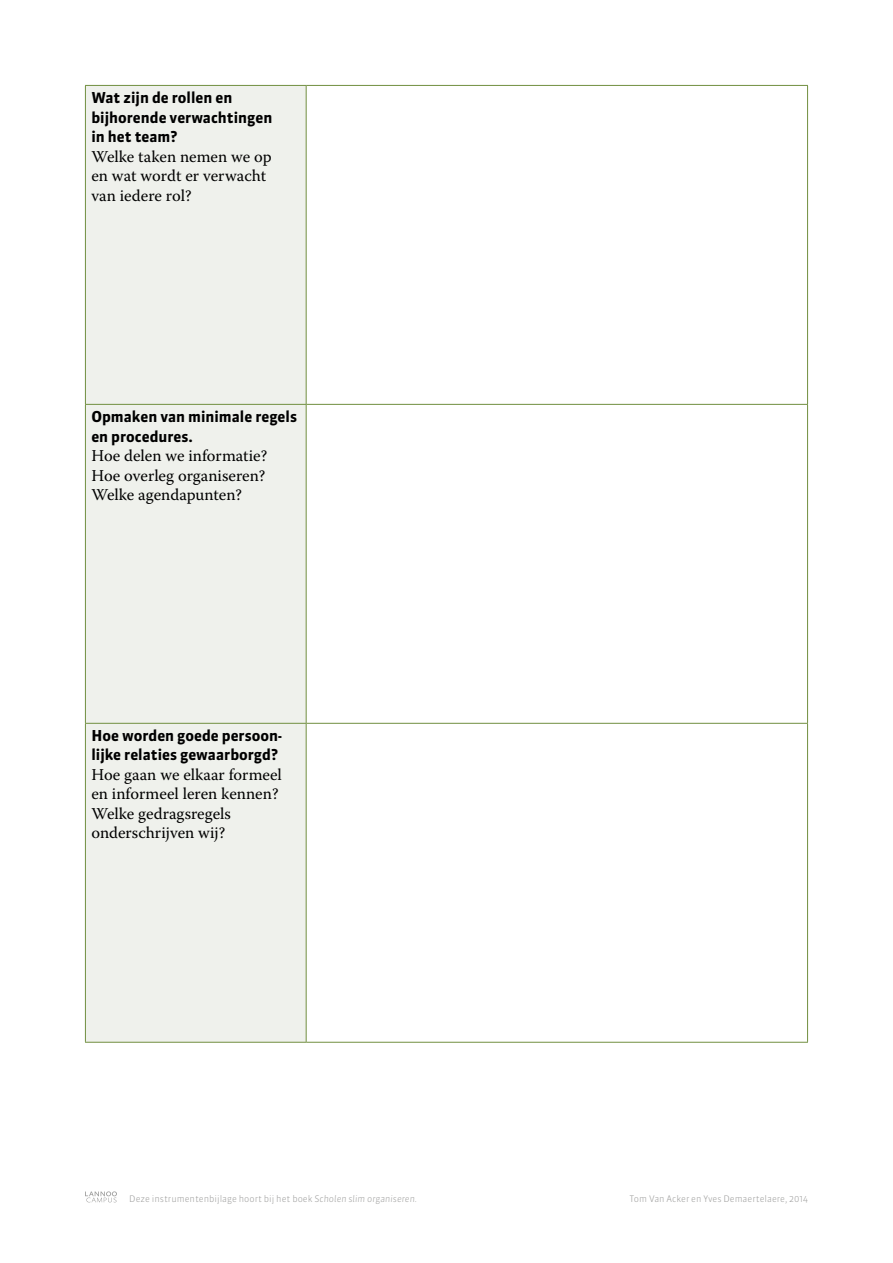
<style>
.page{position:relative;width:893px;height:1263px;background:#fff}
.page>*{position:absolute;margin:0;border:0;box-sizing:border-box;transform-origin:0 0}
.t1{font:16.5px/19.5px "Warnock Pro";color:#000}
.t2{font:700 15px/19.5px "Sanuk";color:#000}
.t3{font:300 9px "Sanuk";color:#9d9d9c}
.s1{font-style:italic}
</style>
<div class="page">
<svg style="left:85px;top:1191px;width:32px;height:11px"></svg>
<div style="left:86px;top:86px;width:220px;height:956px;background:#eff1ec"></div>
<hr style="left:85px;top:85px;width:221px;height:1px;background:#718f40">
<hr style="left:85px;top:86px;width:1px;height:318px;background:#718f40">
<hr style="left:306px;top:85px;width:502px;height:1px;background:#718f40">
<hr style="left:306px;top:86px;width:1px;height:318px;background:#718f40">
<hr style="left:807px;top:86px;width:1px;height:318px;background:#718f40">
<hr style="left:85px;top:404px;width:221px;height:1px;background:#718f40">
<hr style="left:85px;top:405px;width:1px;height:318px;background:#718f40">
<hr style="left:306px;top:404px;width:502px;height:1px;background:#718f40">
<hr style="left:306px;top:405px;width:1px;height:318px;background:#718f40">
<hr style="left:807px;top:405px;width:1px;height:318px;background:#718f40">
<hr style="left:85px;top:723px;width:221px;height:1px;background:#718f40">
<hr style="left:85px;top:724px;width:1px;height:318px;background:#718f40">
<hr style="left:306px;top:723px;width:502px;height:1px;background:#718f40">
<hr style="left:306px;top:724px;width:1px;height:318px;background:#718f40">
<hr style="left:807px;top:724px;width:1px;height:318px;background:#718f40">
<hr style="left:85px;top:1042px;width:221px;height:1px;background:#718f40">
<hr style="left:306px;top:1042px;width:502px;height:1px;background:#718f40">
<p class="t2" style="left:91px;top:88px;width:182px">Wat zijn de rollen en bijhorende verwachtingen in het team?</p>
<p class="t1" style="left:91px;top:146px;width:182px">Welke taken nemen we op en wat wordt er verwacht van iedere rol?</p>
<p class="t2" style="left:91px;top:407px;width:207px">Opmaken van minimale regels en procedures.</p>
<p class="t1" style="left:91px;top:446px;width:177px;text-align:justify">Hoe delen we informatie?<br>Hoe overleg organiseren?<br>Welke agendapunten?</p>
<p class="t2" style="left:91px;top:726px;width:192px">Hoe worden goede persoon&shy;lijke relaties gewaarborgd?</p>
<p class="t1" style="left:91px;top:764px;width:192px">Hoe gaan we elkaar formeel en informeel leren kennen?<br>Welke gedragsregels onderschrijven wij?</p>
<p class="t3" style="left:129px;top:1193px;width:289px">Deze instrumentenbijlage hoort bij het boek <span class="s1">Scholen slim organiseren.</span></p>
<p class="t3" style="left:629px;top:1193px;width:180px">Tom Van Acker en Yves Demaertelaere, 2014</p>
</div>
